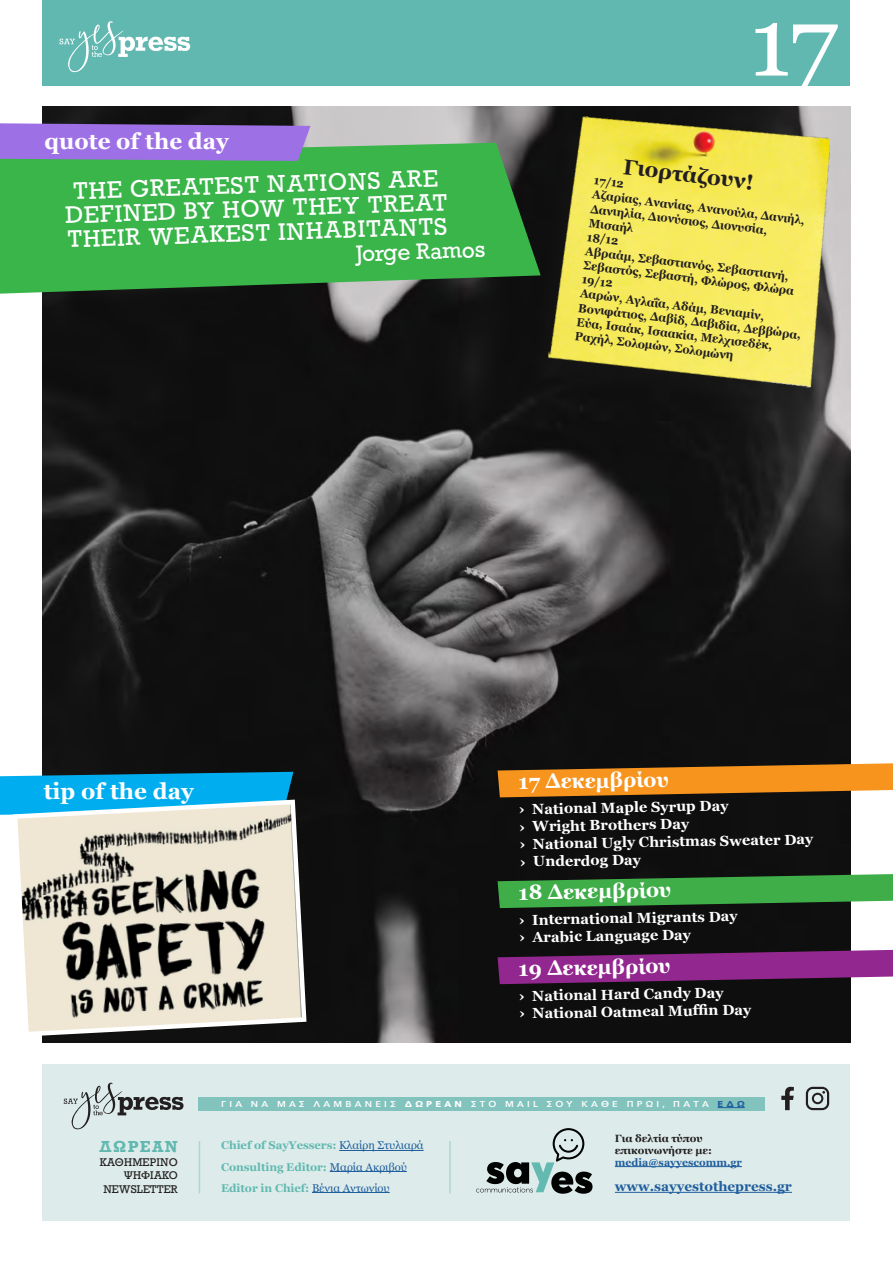
<style>
.page{position:relative;width:893px;height:1263px;background:#fff}
.page>*{position:absolute;margin:0;border:0;box-sizing:border-box;transform-origin:0 0}
.t1{font:97.5px "Georgia";color:#fff}
.t2{font:22.5px/24px "Rockwell";color:#fff;text-align:center}
.t3{font:700 22.5px "Georgia";color:#fff}
.t4{font:700 21.6px "Georgia";color:#231f20}
.t5{font:21px "Rockwell";color:#fff}
.t6{font:700 20.7px "Georgia";color:#fff}
.t7{font:700 15px "Rockwell";letter-spacing:.095em;color:#61b8b0}
.t8{font:700 14.55px/17.5px "Georgia";color:#fff}
.t9{font:700 13.5px "Georgia";color:#215e9e}
.t10{font:700 12px/14.2px "Georgia";color:#231f20;scale:.95 1}
.t11{font:700 11.25px/21px "Georgia";letter-spacing:-.005em;color:#61b8b0}
.t12{font:700 10.5px/12px "Georgia";color:#231f20}
.t13{font:10.5px/13.5px "Rockwell";color:#231f20;text-align:right}
.t14{font:700 10.5px "Georgia";color:#215e9e}
.t15{font:600 8.55px "Avenir Next";letter-spacing:.34em;color:#fff;scale:1.11 1}
.s1{font-weight:700}
.s2{font-weight:700;color:#215e9e}
.s3{font-weight:400;color:#215e9e}
</style>
<div class="page">
<div style="left:43px;top:0;width:807px;height:85px;background:#61b8b0"></div>
<svg style="left:60px;top:21px;width:130px;height:51px"></svg>
<img style="left:43px;top:106px;width:807px;height:937px">
<svg style="left:0;top:143px;width:525px;height:151px;background:#3aab49"></svg>
<svg style="left:0;top:123px;width:310px;height:38px;background:#9570d7"></svg>
<svg style="left:0;top:772px;width:293px;height:43px;background:#06a5e0"></svg>
<div style="left:43px;top:1064px;width:807px;height:156px;background:#ddecea"></div>
<svg style="left:64px;top:1083px;width:120px;height:46px"></svg>
<svg style="left:781px;top:1087px;width:13px;height:23px"></svg>
<svg style="left:806px;top:1087px;width:23px;height:23px"></svg>
<hr style="left:339px;top:1150px;width:85px;height:1px;background:#215e9e">
<hr style="left:330px;top:1171px;width:77px;height:1px;background:#215e9e">
<hr style="left:312px;top:1192px;width:78px;height:1px;background:#215e9e">
<svg style="left:476px;top:1128px;width:116px;height:66px"></svg>
<hr style="left:615px;top:1166px;width:127px;height:1px;background:#215e9e">
<hr style="left:615px;top:1192px;width:177px;height:1px;background:#215e9e">
<hr style="left:199px;top:1141px;width:1px;height:52px;background:#b0d6d2">
<hr style="left:449px;top:1141px;width:2px;height:52px;background:#b0d6d2">
<div style="left:198px;top:1097px;width:567px;height:13px;background:#82c3bd"></div>
<svg style="left:717px;top:1107px;width:28px;height:1px"></svg>
<svg style="left:498px;top:763px;width:395px;height:34px;background:#ca7d20"></svg>
<svg style="left:498px;top:874px;width:395px;height:34px;background:#3a9142"></svg>
<svg style="left:498px;top:950px;width:395px;height:34px;background:#7b2778"></svg>
<div style="left:525px;top:122px;width:301px;height:292px;background:#231f20;opacity:.25"></div>
<img style="left:528px;top:106px;width:322px;height:304px">
<svg style="left:10px;top:797px;width:299px;height:242px;background:#abada4"></svg>
<h2 class="t3" style="left:45px;top:124px;width:186px">quote of the day</h2>
<h2 class="t2" style="left:64px;top:180px;width:383px;rotate:-2deg">THE GREATEST NATIONS ARE<br>DEFINED BY HOW THEY TREAT<br>THEIR WEAKEST INHABITANTS</h2>
<h3 class="t5" style="left:355px;top:241px;width:131px;rotate:-2deg">Jorge Ramos</h3>
<h1 class="t1" style="left:749px;top:-29px;width:90px">17</h1>
<h3 class="t4" style="left:625px;top:150px;width:133px;rotate:7deg">Γιορτάζουν!</h3>
<p class="t10" style="left:595px;top:172px;width:238px;rotate:7deg">17/12<br>Αζαρίας, Ανανίας, Ανανούλα, Δανιήλ,<br>Δανιηλία, Διονύσιος, Διονυσία,<br>Μισαήλ<br>18/12<br>Αβραάμ, Σεβαστιανός, Σεβαστιανή,<br>Σεβαστός, Σεβαστή, Φλώρος, Φλώρα<br>19/12<br>Ααρών, Αγλαΐα, Αδάμ, Βενιαμίν,<br>Βονιφάτιος, Δαβίδ, Δαβιδία, Δεββώρα,<br>Εύα, Ισαάκ, Ισαακία, Μελχισεδέκ,<br>Ραχήλ, Σολομών, Σολομώνη</p>
<h2 class="t3" style="left:44px;top:774px;width:152px">tip of the day</h2>
<h3 class="t6" style="left:518px;top:766px;width:152px;rotate:-1deg">17 Δεκεμβρίου</h3>
<p class="t8" style="left:519px;top:800px;width:295px;rotate:-1deg">› National Maple Syrup Day<br>› Wright Brothers Day<br>› National Ugly Christmas Sweater Day › Underdog Day</p>
<h3 class="t6" style="left:518px;top:877px;width:154px;rotate:-1deg">18 Δεκεμβρίου</h3>
<p class="t8" style="left:519px;top:910px;width:220px;rotate:-1deg">› International Migrants Day › Arabic Language Day</p>
<h3 class="t6" style="left:518px;top:953px;width:154px;rotate:-1deg">19 Δεκεμβρίου</h3>
<p class="t8" style="left:519px;top:986px;width:234px;rotate:-1deg">› National Hard Candy Day<br>› National Oatmeal Muffi n Day</p>
<p class="t7" style="left:99px;top:1137px;width:80px">ΔΩΡΕΑΝ</p>
<p class="t13" style="left:100px;top:1155px;width:79px">ΚΑΘΗΜΕΡΙΝΟ<br>ΨΗΦΙΑΚΟ<br>NEWSLETTER</p>
<p class="t15" style="left:221px;top:1097px;width:473px">ΓΙΑ ΝΑ ΜΑΣ ΛΑΜΒΑΝΕΙΣ <span class="s1">ΔΩΡΕΑΝ</span> ΣΤΟ MAIL ΣΟΥ ΚΑΘΕ ΠΡΩΙ, ΠΑΤΑ <span class="s2">ΕΔΩ</span></p>
<p class="t11" style="left:221px;top:1134px;width:204px">Chief of SayΥessers: <span class="s3">Κλαίρη Στυλιαρά<br></span>Consulting Εditor: <span class="s3">Μαρία Ακριβού<br></span>Editor in Chief: <span class="s3">Βένια Αντωνίου</span></p>
<p class="t12" style="left:615px;top:1131px;width:99px">Για δελτία τύπου επικοινωνήστε με:</p>
<p class="t14" style="left:615px;top:1154px;width:129px">media@sayyescomm.gr</p>
<p class="t9" style="left:615px;top:1176px;width:179px">www.sayyestothepress.gr</p>
</div>
